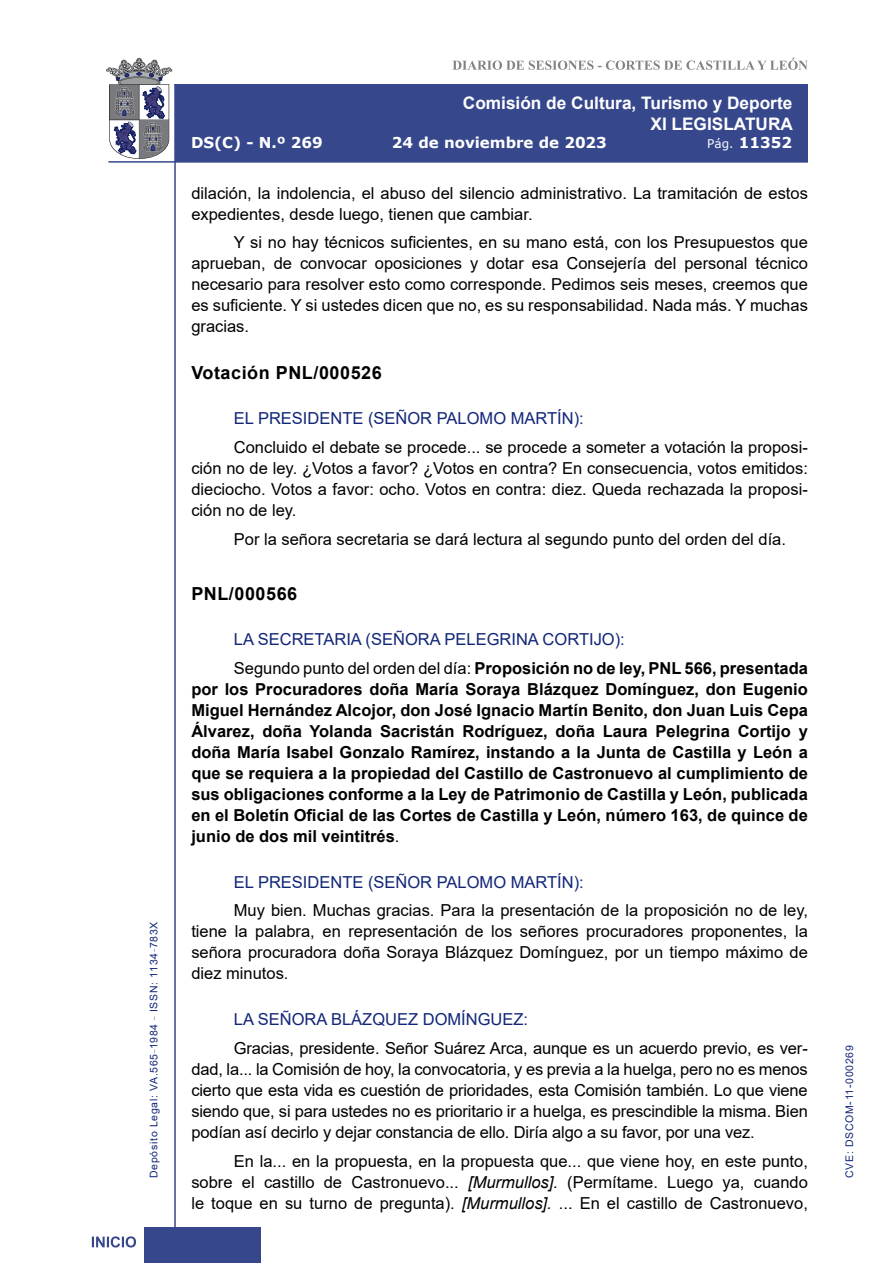
<style>
.page{position:relative;width:893px;height:1263px;background:#fff}
.page>*{position:absolute;margin:0;border:0;box-sizing:border-box;transform-origin:0 0}
.MarcadorSegundoNivel{font:700 18px "Arial";letter-spacing:.03em;color:#000}
.MarcadorPrimerNivel{font:700 18px "Arial";letter-spacing:.03em;color:#000}
.t1{font:700 17.25px/20.7px "Arial";color:#fff;text-align:right}
.t2{font:16.5px/21px "Arial";color:#000;text-align:justify}
.t3{font:700 16.5px/21px "Arial";color:#000;text-align:justify}
.Orador{font:16.5px "Arial";color:#122678}
.t4{font:700 15px "Verdana";color:#fff}
.t5{font:10.5px "Arial";letter-spacing:.065em;color:#122678}
.s1{font-weight:400;font-size:12px}
.s2{font-weight:400}
.s3{font-style:italic}
</style>
<div class="page">
<svg style="left:452px;top:58px;width:356px;height:12px"></svg>
<hr style="left:174px;top:84px;width:2px;height:1179px;background:#36478c">
<div style="left:144px;top:1227px;width:117px;height:36px;background:#36478c"></div>
<div style="left:175px;top:84px;width:633px;height:78px;background:#36478c"></div>
<hr style="left:108px;top:161px;width:700px;height:2px;background:#36478c">
<svg style="left:92px;top:1236px;width:44px;height:11px"></svg>
<svg style="left:106px;top:58px;width:66px;height:101px"></svg>
<p class="t5" style="left:146px;top:1178px;width:258px;rotate:-90deg">Depósito Legal: VA.565<sup>_</sup>1984 <sup>_</sup> ISSN: 1134<sup>_</sup>783X</p>
<p class="t1" style="left:463px;top:93px;width:332px">Comisión de Cultura, Turismo y Deporte<br>XI LEGISLATURA</p>
<p class="t4" style="left:191px;top:132px;width:133px">DS(C) - N.º 269</p>
<p class="t4" style="left:392px;top:132px;width:216px">24 de noviembre de 2023</p>
<p class="t4" style="left:707px;top:132px;width:86px"><span class="s1">Pág.</span> 11352</p>
<p class="t2" style="left:191px;top:183px;width:618px">dilación, la indolencia, el abuso del silencio administrativo. La tramitación de estos expedientes, desde luego, tienen que cambiar.</p>
<p class="t2" style="left:191px;top:232px;width:618px;text-indent:43px">Y si no hay técnicos suficientes, en su mano está, con los Presupuestos que aprueban, de convocar oposiciones y dotar esa Consejería del personal técnico necesario para resolver esto como corresponde. Pedimos seis meses, creemos que es suficiente. Y si ustedes dicen que no, es su responsabilidad. Nada más. Y muchas gracias.</p>
<p class="MarcadorSegundoNivel" style="left:191px;top:360px;width:192px">Votación PNL/000526</p>
<p class="Orador" style="left:234px;top:407px;width:351px">EL PRESIDENTE (SEÑOR PALOMO MARTÍN):</p>
<p class="t2" style="left:191px;top:437px;width:618px;text-indent:43px">Concluido el debate se procede... se procede a someter a votación la proposi&shy;ción no de ley. ¿Votos a favor? ¿Votos en contra? En consecuencia, votos emitidos: dieciocho. Votos a favor: ocho. Votos en contra: diez. Queda rechazada la proposi&shy;ción no de ley.</p>
<p class="t2" style="left:234px;top:528px;width:554px">Por la señora secretaria se dará lectura al segundo punto del orden del día.</p>
<p class="MarcadorPrimerNivel" style="left:191px;top:580px;width:107px">PNL/000566</p>
<p class="Orador" style="left:234px;top:628px;width:392px">LA SECRETARIA (SEÑORA PELEGRINA CORTIJO):</p>
<p class="t3" style="left:191px;top:658px;width:618px;text-indent:43px"><span class="s2">Segundo punto del orden del día:</span> Proposición no de ley, PNL 566, presentada por los Procuradores doña María Soraya Blázquez Domínguez, don Eugenio Miguel Hernández Alcojor, don José Ignacio Martín Benito, don Juan Luis Cepa Álvarez, doña Yolanda Sacristán Rodríguez, doña Laura Pelegrina Cortijo y doña María Isabel Gonzalo Ramírez, instando a la Junta de Castilla y León a que se requiera a la propiedad del Castillo de Castronuevo al cumplimiento de sus obligaciones conforme a la Ley de Patrimonio de Castilla y León, publicada en el Boletín Oficial de las Cortes de Castilla y León, número 163, de quince de junio de dos mil veintitrés<span class="s2">.</span></p>
<p class="Orador" style="left:234px;top:870px;width:351px">EL PRESIDENTE (SEÑOR PALOMO MARTÍN):</p>
<p class="t2" style="left:191px;top:900px;width:618px;text-indent:43px">Muy bien. Muchas gracias. Para la presentación de la proposición no de ley, tiene la palabra, en representación de los señores procuradores proponentes, la señora procuradora doña Soraya Blázquez Domínguez, por un tiempo máximo de diez minutos.</p>
<p class="Orador" style="left:234px;top:1008px;width:296px">LA SEÑORA BLÁZQUEZ DOMÍNGUEZ:</p>
<p class="t2" style="left:191px;top:1037px;width:618px;text-indent:43px">Gracias, presidente. Señor Suárez Arca, aunque es un acuerdo previo, es ver&shy;dad, la... la Comisión de hoy, la convocatoria, y es previa a la huelga, pero no es menos cierto que esta vida es cuestión de prioridades, esta Comisión también. Lo que viene siendo que, si para ustedes no es prioritario ir a huelga, es prescindible la misma. Bien podían así decirlo y dejar constancia de ello. Diría algo a su favor, por una vez.</p>
<p class="t2" style="left:191px;top:1150px;width:618px;text-indent:43px">En la... en la propuesta, en la propuesta que... que viene hoy, en este punto, sobre el castillo de Castronuevo... <span class="s3">[Murmullos].</span> (Permítame. Luego ya, cuando le toque en su turno de pregunta). <span class="s3">[Murmullos].</span> ... En el castillo de Castronuevo,</p>
<p class="t5" style="left:842px;top:1178px;width:134px;rotate:-90deg">CVE: DSCOM-11-000269</p>
</div>
